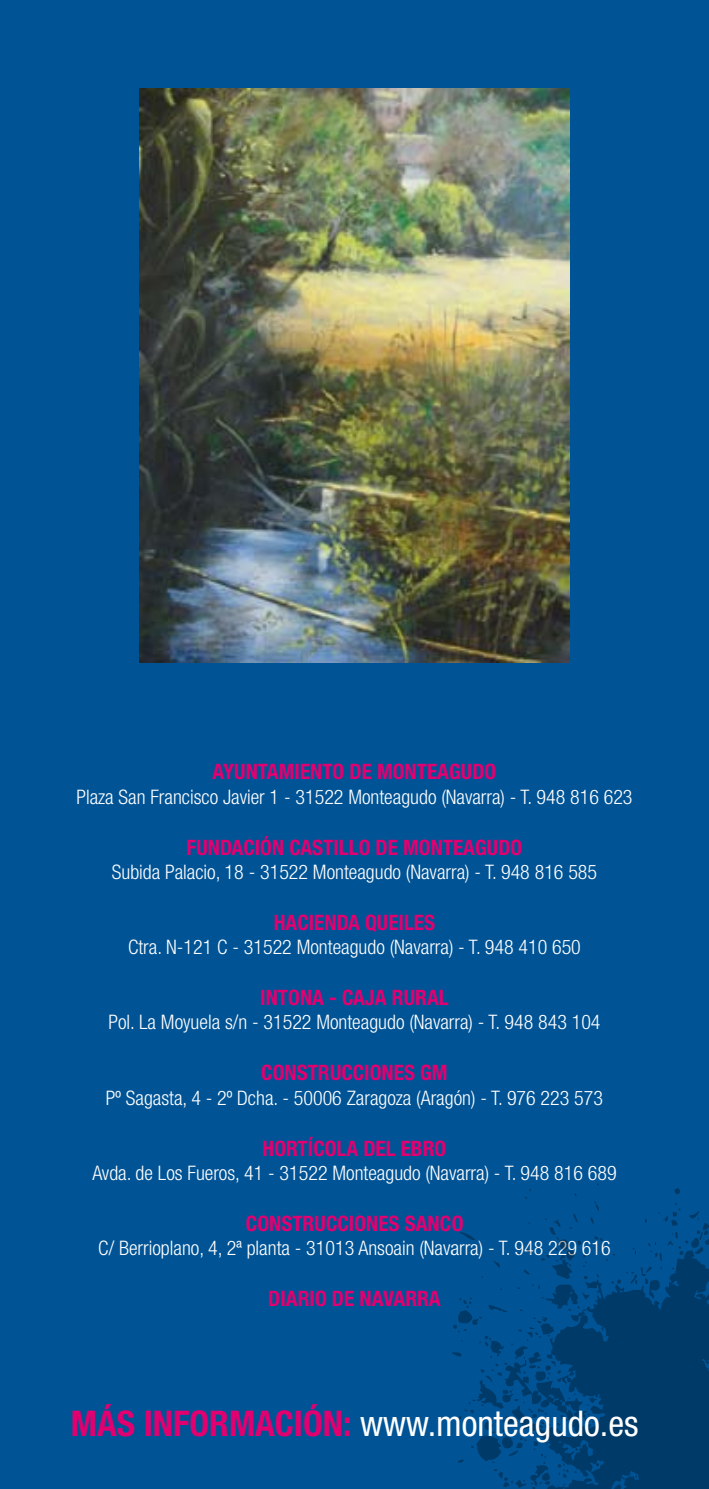
<style>
.page{position:relative;width:709px;height:1489px;background:#fff}
.page>*{position:absolute;margin:0;border:0;box-sizing:border-box;transform-origin:0 0}
.t1{font:condensed 35.5px "Helvetica Neue LT Std";color:#fff}
.t2{font:700 condensed 21.25px "Helvetica Neue LT Std";color:#e20070}
.t3{font:300 condensed 20px "Helvetica Neue LT Std";color:#fff}
.s1{font-weight:700;color:#e20070}
</style>
<div class="page">
<div style="left:0;top:0;width:709px;height:1488px;background:#005496"></div>
<img style="left:139px;top:89px;width:430px;height:573px">
<svg style="left:452px;top:1183px;width:257px;height:305px"></svg>
<p class="t2" style="left:212px;top:758px;width:285px">AYUNTAMIENTO DE MONTEAGUDO</p>
<p class="t3" style="left:76px;top:785px;width:557px">Plaza San Francisco Javier 1 - 31522 Monteagudo (Navarra) - T. 948 816 623</p>
<p class="t2" style="left:187px;top:834px;width:337px">FUNDACIÓN CASTILLO DE MONTEAGUDO</p>
<p class="t3" style="left:112px;top:860px;width:487px">Subida Palacio, 18 - 31522 Monteagudo (Navarra) - T. 948 816 585</p>
<p class="t2" style="left:274px;top:909px;width:163px">HACIENDA QUEILES</p>
<p class="t3" style="left:128px;top:935px;width:454px">Ctra. N-121 C - 31522 Monteagudo (Navarra) - T. 948 410 650</p>
<p class="t2" style="left:260px;top:984px;width:190px">INTONA - CAJA RURAL</p>
<p class="t3" style="left:108px;top:1010px;width:493px">Pol. La Moyuela s/n - 31522 Monteagudo (Navarra) - T. 948 843 104</p>
<p class="t2" style="left:261px;top:1059px;width:188px">CONSTRUCCIONES GM</p>
<p class="t3" style="left:106px;top:1085px;width:498px">Pº Sagasta, 4 - 2º Dcha. - 50006 Zaragoza (Aragón) - T. 976 223 573</p>
<p class="t2" style="left:262px;top:1134px;width:185px">HORTÍCOLA DEL EBRO</p>
<p class="t3" style="left:92px;top:1160px;width:526px">Avda. de Los Fueros, 41 - 31522 Monteagudo (Navarra) - T. 948 816 689</p>
<p class="t2" style="left:246px;top:1209px;width:219px">CONSTRUCCIONES SANCO</p>
<p class="t3" style="left:98px;top:1235px;width:514px">C/ Berrioplano, 4, 2ª planta - 31013 Ansoain (Navarra) - T. 948 229 616</p>
<p class="t2" style="left:268px;top:1284px;width:174px">DIARIO DE NAVARRA</p>
<h1 class="t1" style="left:71px;top:1402px;width:569px"><span class="s1">MÁS INFORMACIÓN:</span> www.monteagudo.es</h1>
</div>
